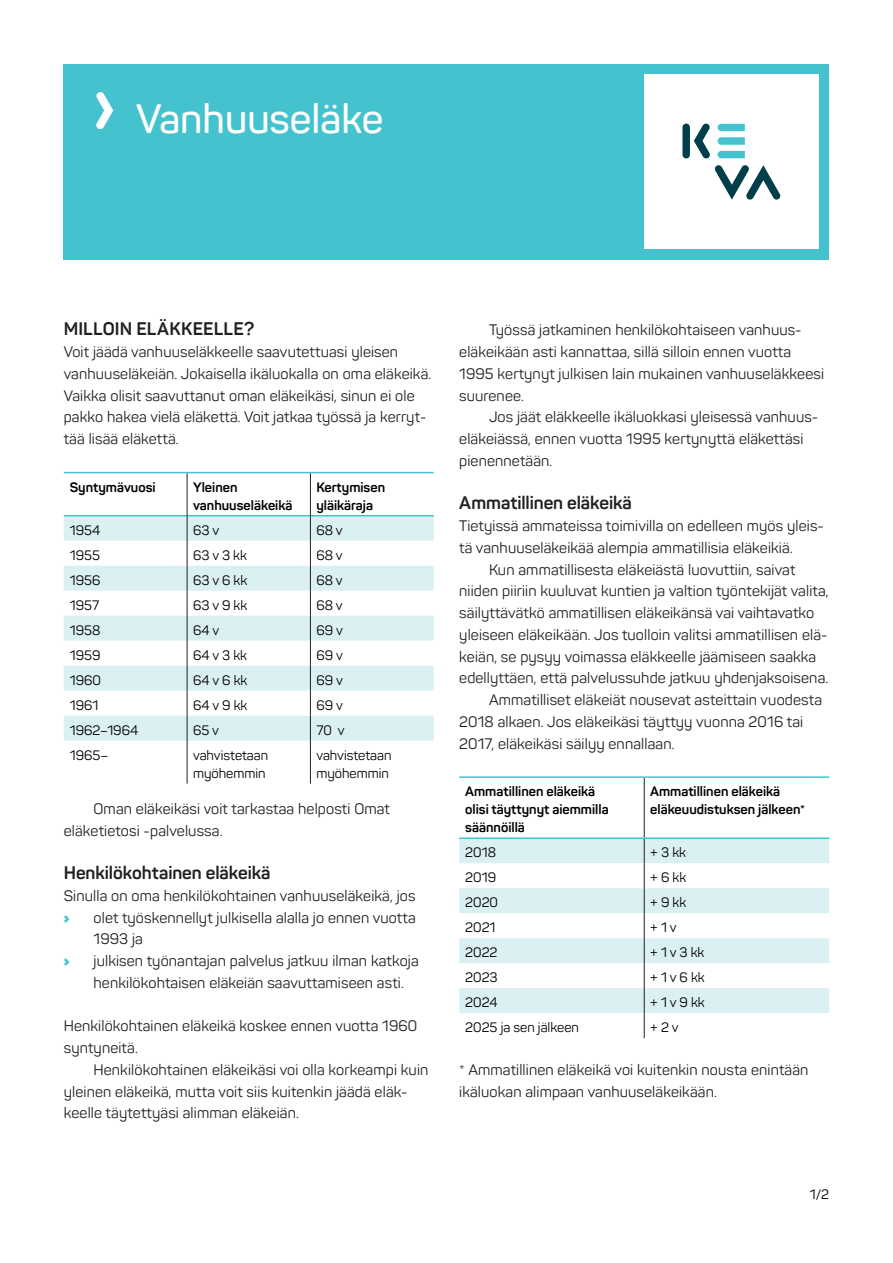
<style>
.page{position:relative;width:893px;height:1263px;background:#fff}
.page>*{position:absolute;margin:0;border:0;box-sizing:border-box;transform-origin:0 0}
.t1{font:600 40.5px "Panton";color:#fff}
.Leipäteksti_sis{font:700 18px "Panton";letter-spacing:-.005em;color:#231f20}
.Leipäteksti_sis-2{font:700 18px "Panton";letter-spacing:.015em;color:#231f20}
.Leipäteksti_sis-3{font:15px/21.8px "Panton";letter-spacing:.01em;color:#231f20}
.Leipäteksti{font:15px/21.8px "Panton";letter-spacing:.01em;color:#231f20}
.t2{font:800 15px "Panton";color:#44c2ce}
.Table_leipa{font:13.5px/18px "Panton";color:#000}
.Table_otsikko{font:700 13.5px/18px "Panton";color:#000}
.Sivunumero{font:13.5px "Panton";color:#000}
</style>
<div class="page">
<div style="left:64px;top:64px;width:765px;height:195px;background:#44c2ce"></div>
<svg style="left:64px;top:516px;width:370px;height:225px;fill:#daf0f3"></svg>
<hr style="left:64px;top:515px;width:123px;height:1px;background:#44c2ce">
<hr style="left:187px;top:515px;width:123px;height:1px;background:#44c2ce">
<hr style="left:311px;top:515px;width:123px;height:1px;background:#44c2ce">
<hr style="left:187px;top:473px;width:1px;height:43px;background:#231f20">
<svg style="left:187px;top:516px;width:1px;height:225px"></svg>
<hr style="left:187px;top:741px;width:1px;height:43px;background:#231f20">
<hr style="left:64px;top:472px;width:123px;height:1px;background:#44c2ce">
<hr style="left:187px;top:472px;width:123px;height:1px;background:#44c2ce">
<hr style="left:310px;top:472px;width:124px;height:1px;background:#44c2ce">
<hr style="left:310px;top:473px;width:1px;height:43px;background:#231f20">
<svg style="left:310px;top:516px;width:1px;height:225px"></svg>
<hr style="left:310px;top:741px;width:1px;height:43px;background:#231f20">
<svg style="left:459px;top:839px;width:370px;height:174px;fill:#daf0f3"></svg>
<svg style="left:644px;top:839px;width:1px;height:199px"></svg>
<hr style="left:459px;top:776px;width:185px;height:2px;background:#44c2ce">
<hr style="left:644px;top:776px;width:185px;height:2px;background:#44c2ce">
<hr style="left:459px;top:837px;width:185px;height:2px;background:#44c2ce">
<hr style="left:644px;top:837px;width:185px;height:2px;background:#44c2ce">
<hr style="left:644px;top:778px;width:1px;height:59px;background:#231f20">
<svg style="left:96px;top:92px;width:17px;height:38px"></svg>
<div style="left:644px;top:74px;width:175px;height:175px;background:#fff"></div>
<svg style="left:682px;top:123px;width:99px;height:77px"></svg>
<h1 class="t1" style="left:136px;top:93px;width:249px">Vanhuuseläke</h1>
<h2 class="Leipäteksti_sis-2" style="left:64px;top:318px;width:192px">MILLOIN ELÄKKEELLE?</h2>
<p class="Leipäteksti" style="left:64px;top:341px;width:369px">Voit jäädä vanhuuseläkkeelle saavutettuasi yleisen vanhuuseläkeiän. Jokaisella ikäluokalla on oma eläkeikä.<br>Vaikka olisit saavuttanut oman eläkeikäsi, sinun ei ole pakko hakea vielä eläkettä. Voit jatkaa työssä ja kerryt&shy;tää lisää eläkettä.</p>
<p class="Table_otsikko" style="left:70px;top:478px;width:87px">Syntymävuosi</p>
<p class="Table_otsikko" style="left:193px;top:478px;width:46px">Yleinen</p>
<p class="Table_otsikko" style="left:193px;top:496px;width:101px">vanhuuseläkeikä</p>
<p class="Table_otsikko" style="left:316px;top:478px;width:70px">Kertymisen yläikäraja</p>
<p class="Table_leipa" style="left:70px;top:521px;width:32px">1954</p>
<p class="Table_leipa" style="left:193px;top:521px;width:28px">63 v</p>
<p class="Table_leipa" style="left:316px;top:521px;width:28px">68 v</p>
<p class="Table_leipa" style="left:70px;top:546px;width:32px">1955</p>
<p class="Table_leipa" style="left:193px;top:546px;width:55px">63 v 3 kk</p>
<p class="Table_leipa" style="left:316px;top:546px;width:28px">68 v</p>
<p class="Table_leipa" style="left:70px;top:571px;width:32px">1956</p>
<p class="Table_leipa" style="left:193px;top:571px;width:56px">63 v 6 kk</p>
<p class="Table_leipa" style="left:316px;top:571px;width:28px">68 v</p>
<p class="Table_leipa" style="left:70px;top:596px;width:31px">1957</p>
<p class="Table_leipa" style="left:193px;top:596px;width:56px">63 v 9 kk</p>
<p class="Table_leipa" style="left:316px;top:596px;width:28px">68 v</p>
<p class="Table_leipa" style="left:70px;top:621px;width:32px">1958</p>
<p class="Table_leipa" style="left:193px;top:621px;width:28px">64 v</p>
<p class="Table_leipa" style="left:316px;top:621px;width:28px">69 v</p>
<p class="Table_leipa" style="left:70px;top:646px;width:32px">1959</p>
<p class="Table_leipa" style="left:193px;top:646px;width:56px">64 v 3 kk</p>
<p class="Table_leipa" style="left:316px;top:646px;width:28px">69 v</p>
<p class="Table_leipa" style="left:70px;top:671px;width:33px">1960</p>
<p class="Table_leipa" style="left:193px;top:671px;width:56px">64 v 6 kk</p>
<p class="Table_leipa" style="left:316px;top:671px;width:28px">69 v</p>
<p class="Table_leipa" style="left:70px;top:696px;width:30px">1961</p>
<p class="Table_leipa" style="left:193px;top:696px;width:56px">64 v 9 kk</p>
<p class="Table_leipa" style="left:316px;top:696px;width:28px">69 v</p>
<p class="Table_leipa" style="left:70px;top:721px;width:70px">1962–1964</p>
<p class="Table_leipa" style="left:193px;top:721px;width:27px">65 v</p>
<p class="Table_leipa" style="left:316px;top:721px;width:30px">70 v</p>
<p class="Table_leipa" style="left:70px;top:746px;width:40px">1965–</p>
<p class="Table_leipa" style="left:193px;top:746px;width:77px">vahvistetaan myöhemmin</p>
<p class="Table_leipa" style="left:316px;top:746px;width:77px">vahvistetaan myöhemmin</p>
<p class="Leipäteksti_sis-3" style="left:64px;top:798px;width:328px;text-indent:30px">Oman eläkeikäsi voit tarkastaa helposti Omat eläketietosi -palvelussa.</p>
<p class="Leipäteksti_sis" style="left:64px;top:861px;width:208px">Henkilökohtainen eläkeikä</p>
<p class="Leipäteksti" style="left:64px;top:885px;width:353px">Sinulla on oma henkilökohtainen vanhuuseläkeikä, jos</p>
<p class="t2" style="left:64px;top:907px;width:7px">›</p>
<p class="Leipäteksti_sis-3" style="left:94px;top:906px;width:324px">olet työskennellyt julkisella alalla jo ennen vuotta<br>1993 ja</p>
<p class="t2" style="left:64px;top:951px;width:7px">›</p>
<p class="Leipäteksti_sis-3" style="left:94px;top:950px;width:327px">julkisen työnantajan palvelus jatkuu ilman katkoja henkilökohtaisen eläkeiän saavuttamiseen asti.</p>
<p class="Leipäteksti" style="left:64px;top:1015px;width:355px">Henkilökohtainen eläkeikä koskee ennen vuotta 1960 syntyneitä.</p>
<p class="Leipäteksti_sis-3" style="left:64px;top:1059px;width:366px;text-indent:30px">Henkilökohtainen eläkeikäsi voi olla korkeampi kuin yleinen eläkeikä, mutta voit siis kuitenkin jäädä eläk&shy;keelle täytettyäsi alimman eläkeiän.</p>
<p class="Leipäteksti_sis-3" style="left:459px;top:319px;width:366px;text-indent:30px">Työssä jatkaminen henkilökohtaiseen vanhuus&shy;eläkeikään asti kannattaa, sillä silloin ennen vuotta 1995 kertynyt julkisen lain mukainen vanhuuseläkkeesi suurenee.</p>
<p class="Leipäteksti_sis-3" style="left:459px;top:406px;width:359px;text-indent:30px">Jos jäät eläkkeelle ikäluokkasi yleisessä vanhuus&shy;eläkeiässä, ennen vuotta 1995 kertynyttä eläkettäsi pienennetään.</p>
<h3 class="Leipäteksti_sis" style="left:459px;top:492px;width:174px">Ammatillinen eläkeikä</h3>
<p class="Leipäteksti" style="left:459px;top:515px;width:366px">Tietyissä ammateissa toimivilla on edelleen myös yleis&shy;tä vanhuuseläkeikää alempia ammatillisia eläkeikiä.</p>
<p class="Leipäteksti_sis-3" style="left:459px;top:558px;width:371px;text-indent:30px">Kun ammatillisesta eläkeiästä luovuttiin, saivat niiden piiriin kuuluvat kuntien ja valtion työntekijät valita, säilyttävätkö ammatillisen eläkeikänsä vai vaihtavatko yleiseen eläkeikään. Jos tuolloin valitsi ammatillisen elä&shy;keiän, se pysyy voimassa eläkkeelle jäämiseen saakka edellyttäen, että palvelussuhde jatkuu yhdenjaksoisena.</p>
<p class="Leipäteksti_sis-3" style="left:459px;top:689px;width:364px;text-indent:30px">Ammatilliset eläkeiät nousevat asteittain vuodesta<br>2018 alkaen. Jos eläkeikäsi täyttyy vuonna 2016 tai<br>2017, eläkeikäsi säilyy ennallaan.</p>
<p class="Table_otsikko" style="left:465px;top:782px;width:145px">Ammatillinen eläkeikä olisi täyttynyt aiemmilla säännöillä</p>
<p class="Table_otsikko" style="left:650px;top:782px;width:132px">Ammatillinen eläkeikä</p>
<p class="Table_otsikko" style="left:650px;top:800px;width:156px">eläkeuudistuksen jälkeen*</p>
<p class="Table_leipa" style="left:465px;top:843px;width:32px">2018</p>
<p class="Table_leipa" style="left:650px;top:843px;width:37px">+ 3 kk</p>
<p class="Table_leipa" style="left:465px;top:868px;width:32px">2019</p>
<p class="Table_leipa" style="left:650px;top:868px;width:38px">+ 6 kk</p>
<p class="Table_leipa" style="left:465px;top:893px;width:34px">2020</p>
<p class="Table_leipa" style="left:650px;top:893px;width:38px">+ 9 kk</p>
<p class="Table_leipa" style="left:465px;top:918px;width:32px">2021</p>
<p class="Table_leipa" style="left:650px;top:918px;width:28px">+ 1 v</p>
<p class="Table_leipa" style="left:465px;top:943px;width:34px">2022</p>
<p class="Table_leipa" style="left:650px;top:943px;width:56px">+ 1 v 3 kk</p>
<p class="Table_leipa" style="left:465px;top:968px;width:34px">2023</p>
<p class="Table_leipa" style="left:650px;top:968px;width:56px">+ 1 v 6 kk</p>
<p class="Table_leipa" style="left:465px;top:993px;width:34px">2024</p>
<p class="Table_leipa" style="left:650px;top:993px;width:56px">+ 1 v 9 kk</p>
<p class="Table_leipa" style="left:465px;top:1018px;width:115px">2025 ja sen jälkeen</p>
<p class="Table_leipa" style="left:650px;top:1018px;width:30px">+ 2 v</p>
<p class="Leipäteksti_sis-3" style="left:459px;top:1059px;width:351px">* Ammatillinen eläkeikä voi kuitenkin nousta enintään ikäluokan alimpaan vanhuuseläkeikään.</p>
<p class="Sivunumero" style="left:810px;top:1186px;width:21px">1/2</p>
</div>
